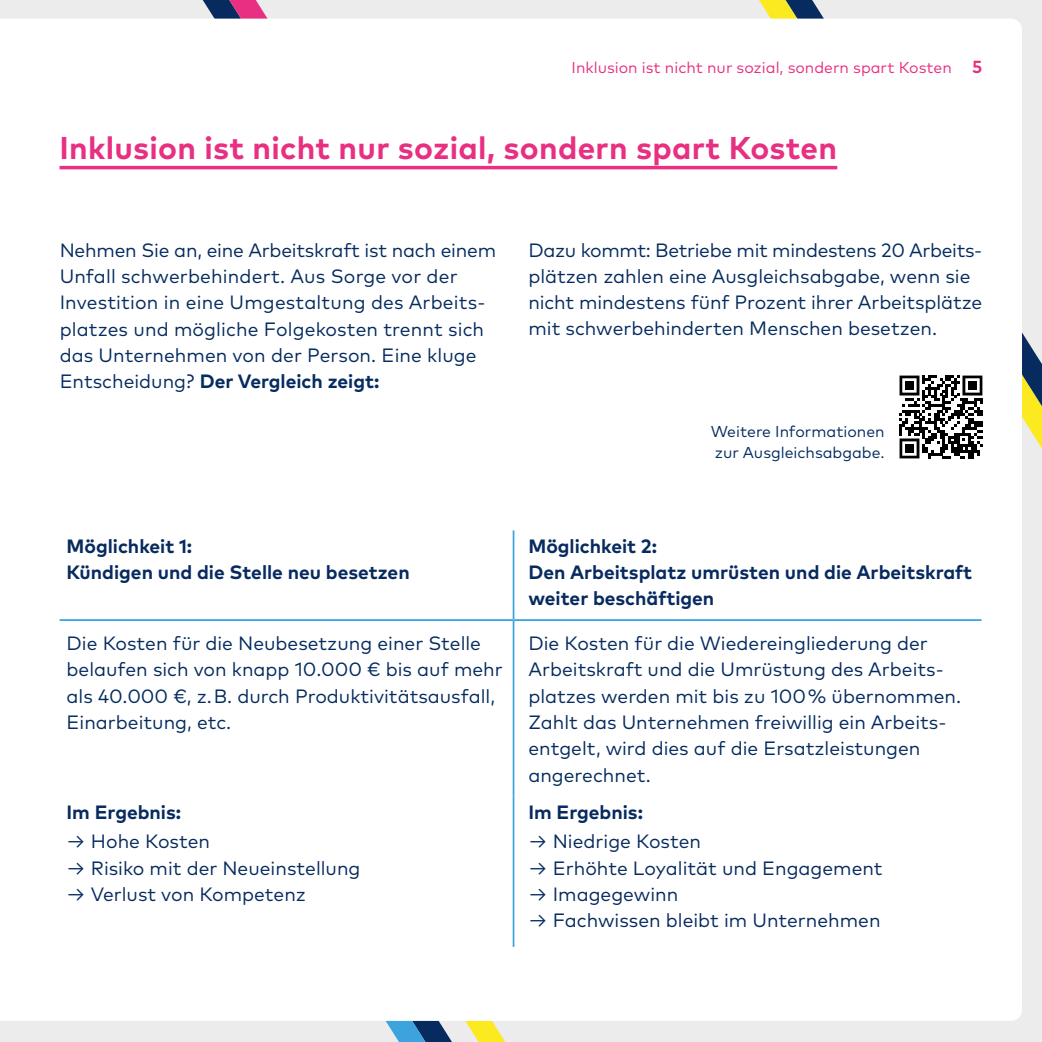
<style>
.page{position:relative;width:1042px;height:1042px;background:#ececed}
.page>*{position:absolute;margin:0;border:0;box-sizing:border-box;transform-origin:0 0}
.t1{font:700 31.5px "Mark OT";letter-spacing:.01em;color:#e82f82}
.t2{font:19.25px/26.2px "Mark OT";color:#052b5f}
.t3{font:19.25px "Mark OT";color:#072a5f}
.t4{font:700 19.25px/26.2px "Mark OT";color:#072a5f}
.t5{font:700 17.5px "Mark OT";color:#e82f82}
.t6{font:15.75px "Mark OT";color:#e82f82}
.t7{font:15.75px/21px "Mark OT";color:#052b5f}
.s1{font-weight:700}
</style>
<div class="page">
<svg style="left:759px;top:0;width:283px;height:449px"></svg>
<svg style="left:202px;top:0;width:66px;height:19px"></svg>
<svg style="left:385px;top:1021px;width:121px;height:21px"></svg>
<div style="left:0;top:19px;width:1022px;height:1002px;background:#fff"></div>
<hr style="left:60px;top:166px;width:777px;height:3px;background:#e82f82">
<hr style="left:513px;top:530px;width:1px;height:89px;background:#3da3dc">
<hr style="left:513px;top:621px;width:1px;height:175px;background:#3da3dc">
<hr style="left:513px;top:796px;width:1px;height:151px;background:#3da3dc">
<hr style="left:60px;top:619px;width:453px;height:2px;background:#35a3dd">
<hr style="left:513px;top:619px;width:468px;height:2px;background:#35a3dd">
<svg style="left:899px;top:375px;width:83px;height:83px;background:#7e7e7e"></svg>
<svg style="left:899px;top:375px;width:20px;height:20px"></svg>
<div style="left:905px;top:381px;width:9px;height:9px;background:#000"></div>
<svg style="left:962px;top:375px;width:20px;height:20px"></svg>
<div style="left:968px;top:381px;width:9px;height:9px;background:#000"></div>
<svg style="left:899px;top:438px;width:20px;height:20px"></svg>
<div style="left:905px;top:444px;width:9px;height:9px;background:#000"></div>
<p class="t6" style="left:571px;top:58px;width:382px">Inklusion ist nicht nur sozial, sondern spart Kosten</p>
<p class="t5" style="left:972px;top:56px;width:12px">5</p>
<h1 class="t1" style="left:60px;top:127px;width:779px">Inklusion ist nicht nur sozial, sondern spart Kosten</h1>
<p class="t2" style="left:60px;top:236px;width:438px">Nehmen Sie an, eine Arbeitskraft ist nach einem Unfall schwerbehindert. Aus Sorge vor der Investition in eine Umgestaltung des Arbeits&shy;platzes und mögliche Folgekosten trennt sich das Unternehmen von der Person. Eine kluge Entscheidung? <span class="s1">Der Vergleich zeigt:</span></p>
<p class="t2" style="left:528px;top:236px;width:455px">Dazu kommt: Betriebe mit mindestens 20 Arbeits&shy;plätzen zahlen eine Ausgleichsabgabe, wenn sie nicht mindestens fünf Prozent ihrer Arbeitsplätze mit schwerbehinderten Menschen besetzen.</p>
<p class="t7" style="left:711px;top:421px;width:175px">Weitere Informationen zur Ausgleichsabgabe.</p>
<p class="t4" style="left:67px;top:532px;width:345px">Möglichkeit 1:<br>Kündigen und die Stelle neu besetzen</p>
<p class="t4" style="left:528px;top:532px;width:445px">Möglichkeit 2:<br>Den Arbeitsplatz umrüsten und die Arbeitskraft weiter beschäftigen</p>
<p class="t2" style="left:67px;top:630px;width:438px">Die Kosten für die Neubesetzung einer Stelle belaufen sich von knapp 10.000 € bis auf mehr als 40.000 €, z. B. durch Produktivitätsausfall, Einarbeitung, etc.</p>
<p class="t2" style="left:528px;top:630px;width:434px">Die Kosten für die Wiedereingliederung der Arbeitskraft und die Umrüstung des Arbeits&shy;platzes werden mit bis zu 100 % übernommen.<br>Zahlt das Unternehmen freiwillig ein Arbeits&shy;entgelt, wird dies auf die Ersatzleistungen angerechnet.</p>
<p class="t4" style="left:67px;top:798px;width:116px">Im Ergebnis:</p>
<p class="t3" style="left:67px;top:830px;width:145px">→ Hohe Kosten</p>
<p class="t3" style="left:67px;top:856px;width:295px">→ Risiko mit der Neueinstellung</p>
<p class="t3" style="left:67px;top:882px;width:241px">→ Verlust von Kompetenz</p>
<p class="t4" style="left:528px;top:798px;width:116px">Im Ergebnis:</p>
<p class="t3" style="left:528px;top:830px;width:174px">→ Niedrige Kosten</p>
<p class="t3" style="left:528px;top:856px;width:356px">→ Erhöhte Loyalität und Engagement</p>
<p class="t3" style="left:528px;top:882px;width:151px">→ Imagegewinn</p>
<p class="t3" style="left:528px;top:908px;width:354px">→ Fachwissen bleibt im Unternehmen</p>
</div>
